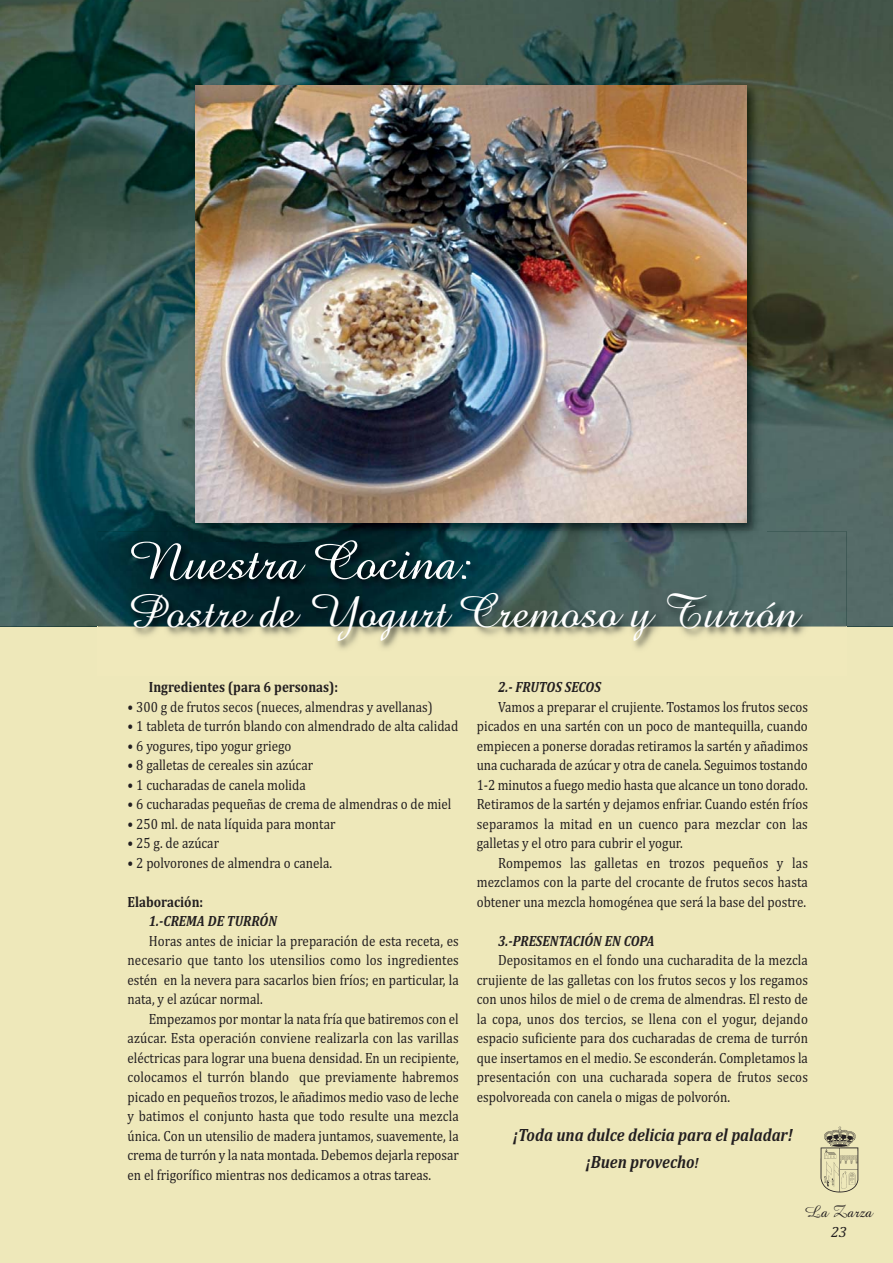
<style>
.page{position:relative;width:893px;height:1263px;background:#fff}
.page>*{position:absolute;margin:0;border:0;box-sizing:border-box;transform-origin:0 0}
.t1{font:54px "Amazone BT";color:#fff}
.t2{font:48px "Amazone BT";color:#fff}
.t3{font:italic 700 18px/27px "Cambria";color:#231f20;scale:.87 1}
.t4{font:16.5px "Amazone BT";color:#231f20}
.t5{font:15px/19.5px "Cambria";color:#231f20;text-align:justify;scale:.87 1}
.t6{font:italic 700 15px "Cambria";color:#231f20;scale:.87 1}
.t7{font:700 15px "Cambria";color:#231f20;scale:.87 1}
.t8{font:italic 15px "Cambria";color:#231f20}
.s1{font-size:15px}
</style>
<div class="page">
<div style="left:0;top:616px;width:893px;height:647px;background:#eee8ba"></div>
<img style="left:0;top:0;width:893px;height:626px">
<img style="left:98px;top:531px;width:748px;height:118px">
<img style="left:188px;top:78px;width:578px;height:464px">
<img style="left:188px;top:542px;width:117px;height:1px">
<img style="left:196px;top:85px;width:551px;height:437px">
<img style="left:820px;top:1127px;width:39px;height:66px">
<h1 class="t1" style="left:128px;top:544px;width:346px">Nuestra Cocina:</h1>
<h2 class="t2" style="left:128px;top:595px;width:673px">Postre de Yogurt Cremoso y Turrón</h2>
<p class="t7" style="left:149px;top:681px;width:219px">Ingredientes (para 6 personas):</p>
<p class="t5" style="left:128px;top:698px;width:352px">• 300 g de frutos secos (nueces, almendras y avellanas)</p>
<p class="t5" style="left:128px;top:718px;width:382px">• 1 tableta de turrón blando con almendrado de alta calidad</p>
<p class="t5" style="left:128px;top:737px;width:190px">• 6 yogures, tipo yogur griego</p>
<p class="t5" style="left:128px;top:757px;width:215px">• 8 galletas de cereales sin azúcar</p>
<p class="t5" style="left:128px;top:776px;width:206px">• 1 cucharadas de canela molida</p>
<p class="t5" style="left:128px;top:796px;width:374px">• 6 cucharadas pequeñas de crema de almendras o de miel</p>
<p class="t5" style="left:128px;top:815px;width:240px">• 250 ml. de nata líquida para montar</p>
<p class="t5" style="left:128px;top:835px;width:107px">• 25 g. de azúcar</p>
<p class="t5" style="left:128px;top:854px;width:237px">• 2 polvorones de almendra o canela.</p>
<p class="t7" style="left:128px;top:896px;width:88px">Elaboración:</p>
<p class="t6" style="left:149px;top:912px;width:149px">1.-CREMA DE TURRÓN</p>
<p class="t5" style="left:128px;top:932px;width:382px;text-indent:21px">Horas antes de iniciar la preparación de esta receta, es necesario que tanto los utensilios como los ingredientes estén en la nevera para sacarlos bien fríos; en particular, la nata, y el azúcar normal.</p>
<p class="t5" style="left:128px;top:1010px;width:382px;text-indent:21px">Empezamos por montar la nata fría que batiremos con el azúcar. Esta operación conviene realizarla con las varillas eléctricas para lograr una buena densidad. En un recipiente, colocamos el turrón blando que previamente habremos picado en pequeños trozos, le añadimos medio vaso de leche y batimos el conjunto hasta que todo resulte una mezcla única. Con un utensilio de madera juntamos, suavemente, la crema de turrón y la nata montada. Debemos dejarla reposar en el frigorífico mientras nos dedicamos a otras tareas.</p>
<p class="t6" style="left:498px;top:678px;width:120px">2.- FRUTOS SECOS</p>
<p class="t5" style="left:477px;top:698px;width:382px;text-indent:21px">Vamos a preparar el crujiente. Tostamos los frutos secos picados en una sartén con un poco de mantequilla, cuando empiecen a ponerse doradas retiramos la sartén y añadimos una cucharada de azúcar y otra de canela. Seguimos tostando 1‐2 minutos a fuego medio hasta que alcance un tono dorado.<br>Retiramos de la sartén y dejamos enfriar. Cuando estén fríos separamos la mitad en un cuenco para mezclar con las galletas y el otro para cubrir el yogur.</p>
<p class="t5" style="left:477px;top:854px;width:382px;text-indent:21px">Rompemos las galletas en trozos pequeños y las mezclamos con la parte del crocante de frutos secos hasta obtener una mezcla homogénea que será la base del postre.</p>
<p class="t6" style="left:498px;top:932px;width:181px">3.-PRESENTACIÓN EN COPA</p>
<p class="t5" style="left:477px;top:952px;width:382px;text-indent:21px">Depositamos en el fondo una cucharadita de la mezcla crujiente de las galletas con los frutos secos y los regamos con unos hilos de miel o de crema de almendras. El resto de la copa, unos dos tercios, se llena con el yogur, dejando espacio suficiente para dos cucharadas de crema de turrón que insertamos en el medio. Se esconderán. Completamos la presentación con una cucharada sopera de frutos secos espolvoreada con canela o migas de polvorón.</p>
<p class="t3" style="left:586px;top:1121px;width:240px;text-indent:-73px">¡Toda una dulce delicia para el paladar! ¡Buen provecho<span class="s1">!</span></p>
<p class="t4" style="left:805px;top:1206px;width:69px">La Zarza</p>
<p class="t8" style="left:831px;top:1226px;width:17px">23</p>
</div>
